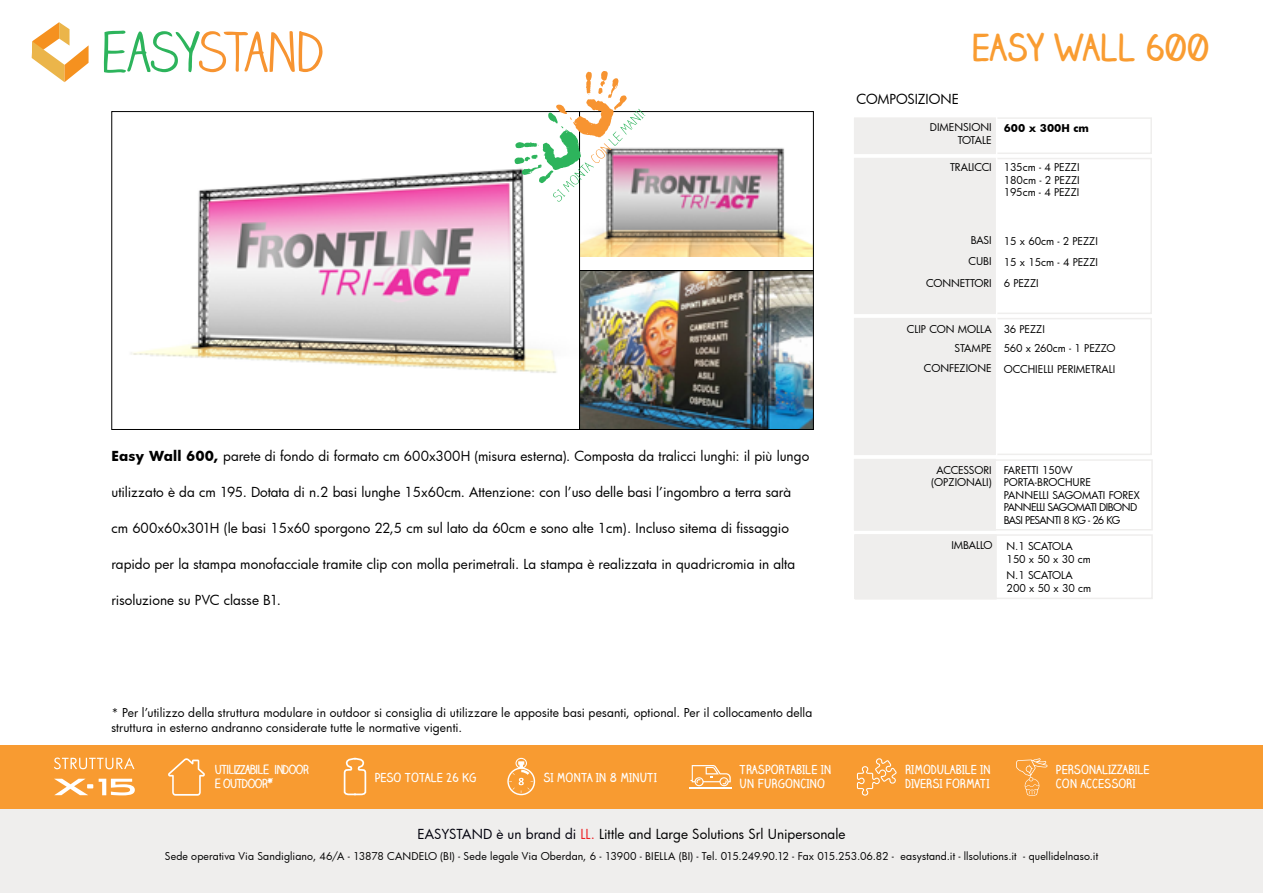
<style>
.page{position:relative;width:1263px;height:893px;background:#fff}
.page>*{position:absolute;margin:0;border:0;box-sizing:border-box;transform-origin:0 0}
.t1{font:54px "Claire Hand";letter-spacing:-.025em;color:#f79431}
.t2{font:700 36px "Claire Hand";color:#f99c31}
.t3{font:13.5px "Futura";color:#000}
.t4{font:12px/14.4px "Futura";letter-spacing:.01em;color:#000}
.t5{font:700 12px/14.4px "Claire Hand";color:#fff}
.t6{font:700 12px/14.4px "Claire Hand";letter-spacing:-.05em;color:#fff}
.t7{font:10.5px "Futura";color:#000}
.t8{font:10.5px "Futura";letter-spacing:-.05em;color:#000}
.t9{font:10.5px "Futura";letter-spacing:-.08em;color:#000}
.t10{font:700 10.5px "Futura";color:#000}
.t11{font:10.5px "Futura";letter-spacing:-.02em;color:#000}
.s1{color:#2db45c}
.s2{font-weight:700}
.s3{color:#00000b}
.s4{color:#ed2124}
</style>
<div class="page">
<div style="left:1px;top:808px;width:1262px;height:85px;background:#efeeed"></div>
<svg style="left:32px;top:22px;width:57px;height:60px"></svg>
<img style="left:581px;top:272px;width:231px;height:156px">
<div style="left:579px;top:270px;width:235px;height:160px;border:1px solid #000"></div>
<img style="left:581px;top:147px;width:231px;height:110px">
<div style="left:579px;top:111px;width:235px;height:160px;border:1px solid #000"></div>
<img style="left:131px;top:169px;width:426px;height:204px">
<div style="left:0;top:745px;width:1263px;height:63px;background:#f89b31"></div>
<svg style="left:168px;top:758px;width:37px;height:38px"></svg>
<svg style="left:856px;top:758px;width:41px;height:38px"></svg>
<svg style="left:1016px;top:758px;width:31px;height:38px"></svg>
<svg style="left:54px;top:757px;width:81px;height:12px"></svg>
<svg style="left:54px;top:779px;width:39px;height:16px"></svg>
<svg style="left:99px;top:779px;width:36px;height:16px"></svg>
<hr style="left:694px;top:787px;width:38px;height:1px;background:#fff">
<svg style="left:689px;top:765px;width:42px;height:23px"></svg>
<svg style="left:343px;top:758px;width:24px;height:38px"></svg>
<svg style="left:507px;top:758px;width:28px;height:37px"></svg>
<div style="left:853px;top:158px;width:299px;height:156px;border:2px solid #efeeed"></div>
<div style="left:853px;top:318px;width:299px;height:137px;border:2px solid #efeeed"></div>
<div style="left:853px;top:117px;width:299px;height:37px;border:2px solid #efeeed"></div>
<div style="left:854px;top:534px;width:299px;height:65px;border:2px solid #efeeed"></div>
<div style="left:853px;top:117px;width:146px;height:483px;background:#efeeed"></div>
<div style="left:854px;top:459px;width:299px;height:71px;border:2px solid #efeeed"></div>
<svg style="left:514px;top:71px;width:131px;height:131px"></svg>
<h1 class="t1" style="left:101px;top:18px;width:225px"><span class="s1">EASY</span>STAND</h1>
<p class="t3" style="left:111px;top:447px;width:699px"><span class="s2">Easy Wall 600,</span> parete di fondo di formato cm 600x300H (misura esterna). Composta da tralicci lunghi: il più lungo</p>
<p class="t3" style="left:111px;top:483px;width:681px">utilizzato è da cm 195. Dotata di n.2 basi lunghe 15x60cm. Attenzione: con l’uso delle basi l’ingombro a terra sarà</p>
<p class="t3" style="left:111px;top:519px;width:679px">cm 600x60x301H (le basi 15x60 sporgono 22,5 cm sul lato da 60cm e sono alte 1cm). Incluso sitema di fissaggio</p>
<p class="t3" style="left:111px;top:555px;width:685px">rapido per la stampa monofacciale tramite clip con molla perimetrali. La stampa è realizzata in quadricromia in alta</p>
<p class="t3" style="left:111px;top:591px;width:171px">risoluzione su PVC classe B1.</p>
<p class="t3" style="left:856px;top:90px;width:104px">COMPOSIZIONE</p>
<p class="t2" style="left:971px;top:23px;width:239px">EASY WALL 600</p>
<p class="t7" style="left:930px;top:120px;width:63px">DIMENSIONI</p>
<p class="t7" style="left:958px;top:133px;width:36px">TOTALE</p>
<p class="t7" style="left:950px;top:160px;width:43px">TRALICCI</p>
<p class="t10" style="left:1004px;top:121px;width:87px">600 x 300H cm</p>
<p class="t7" style="left:1004px;top:160px;width:77px">135cm - 4 PEZZI</p>
<p class="t7" style="left:1004px;top:173px;width:78px">180cm - 2 PEZZI</p>
<p class="t7" style="left:1004px;top:185px;width:77px">195cm - 4 PEZZI</p>
<p class="t7" style="left:971px;top:233px;width:22px">BASI</p>
<p class="t7" style="left:926px;top:276px;width:67px">CONNETTORI</p>
<p class="t7" style="left:968px;top:254px;width:25px">CUBI</p>
<p class="t7" style="left:1004px;top:234px;width:96px">15 x 60cm - 2 PEZZI</p>
<p class="t7" style="left:1004px;top:255px;width:96px">15 x 15cm - 4 PEZZI</p>
<p class="t7" style="left:1004px;top:276px;width:37px">6 PEZZI</p>
<p class="t7" style="left:907px;top:322px;width:86px">CLIP CON MOLLA</p>
<p class="t7" style="left:954px;top:341px;width:39px">STAMPE</p>
<p class="t7" style="left:1004px;top:322px;width:43px">36 PEZZI</p>
<p class="t7" style="left:1004px;top:341px;width:113px">560 x 260cm - 1 PEZZO</p>
<p class="t7" style="left:924px;top:361px;width:69px">CONFEZIONE</p>
<p class="t7" style="left:1004px;top:362px;width:113px">OCCHIELLI PERIMETRALI</p>
<p class="t11" style="left:936px;top:463px;width:57px">ACCESSORI</p>
<p class="t7" style="left:931px;top:475px;width:62px">(OPZIONALI)</p>
<p class="t7" style="left:951px;top:538px;width:43px">IMBALLO</p>
<p class="t7" style="left:1004px;top:463px;width:70px">FARETTI 150W</p>
<p class="t7" style="left:1004px;top:475px;width:89px">PORTA-BROCHURE</p>
<p class="t7" style="left:1004px;top:488px;width:137px">PANNELLI SAGOMATI FOREX</p>
<p class="t8" style="left:1004px;top:500px;width:135px">PANNELLI SAGOMATI DIBOND</p>
<p class="t9" style="left:1004px;top:513px;width:118px">BASI PESANTI 8 KG - 26 KG</p>
<p class="t7" style="left:1006px;top:539px;width:68px">N.1 SCATOLA</p>
<p class="t7" style="left:1006px;top:552px;width:86px">150 x 50 x 30 cm</p>
<p class="t7" style="left:1006px;top:568px;width:68px">N.1 SCATOLA</p>
<p class="t7" style="left:1006px;top:581px;width:86px">200 x 50 x 30 cm</p>
<p class="t4" style="left:111px;top:705px;width:702px">* Per l’utilizzo della struttura modulare in outdoor si consiglia di utilizzare le apposite basi pesanti, optional. Per il collocamento della struttura in esterno andranno considerate tutte le normative vigenti.</p>
<p class="t6" style="left:215px;top:762px;width:96px">UTILIZZABILE INDOOR<br>E OUTDOOR*</p>
<p class="t5" style="left:375px;top:770px;width:103px">PESO TOTALE 26 KG</p>
<p class="t5" style="left:543px;top:770px;width:115px">SI MONTA IN 8 MINUTI</p>
<p class="t5" style="left:739px;top:762px;width:93px">TRASPORTABILE IN<br>UN FURGONCINO</p>
<p class="t5" style="left:905px;top:762px;width:87px">RIMODULABILE IN<br>DIVERSI FORMATI</p>
<p class="t5" style="left:1056px;top:762px;width:95px">PERSONALIZZABILE<br>CON ACCESSORI</p>
<p class="t3" style="left:417px;top:824px;width:429px"><span class="s3">EASYSTAND è un brand di</span> <span class="s4">LL.</span> Little and Large Solutions Srl Unipersonale</p>
<p class="t7" style="left:165px;top:849px;width:935px">Sede operativa Via Sandigliano, 46/A - 13878 CANDELO (BI) - Sede legale Via Oberdan, 6 - 13900 - BIELLA (BI) - Tel. 015.249.90.12 - Fax 015.253.06.82 - easystand.it - llsolutions.it - quellidelnaso.it</p>
<p class="t3" style="left:499px;top:825px;width:266px"><span class="s4">LL.</span> Little and Large Solutions Srl Unipersonale</p>
</div>
